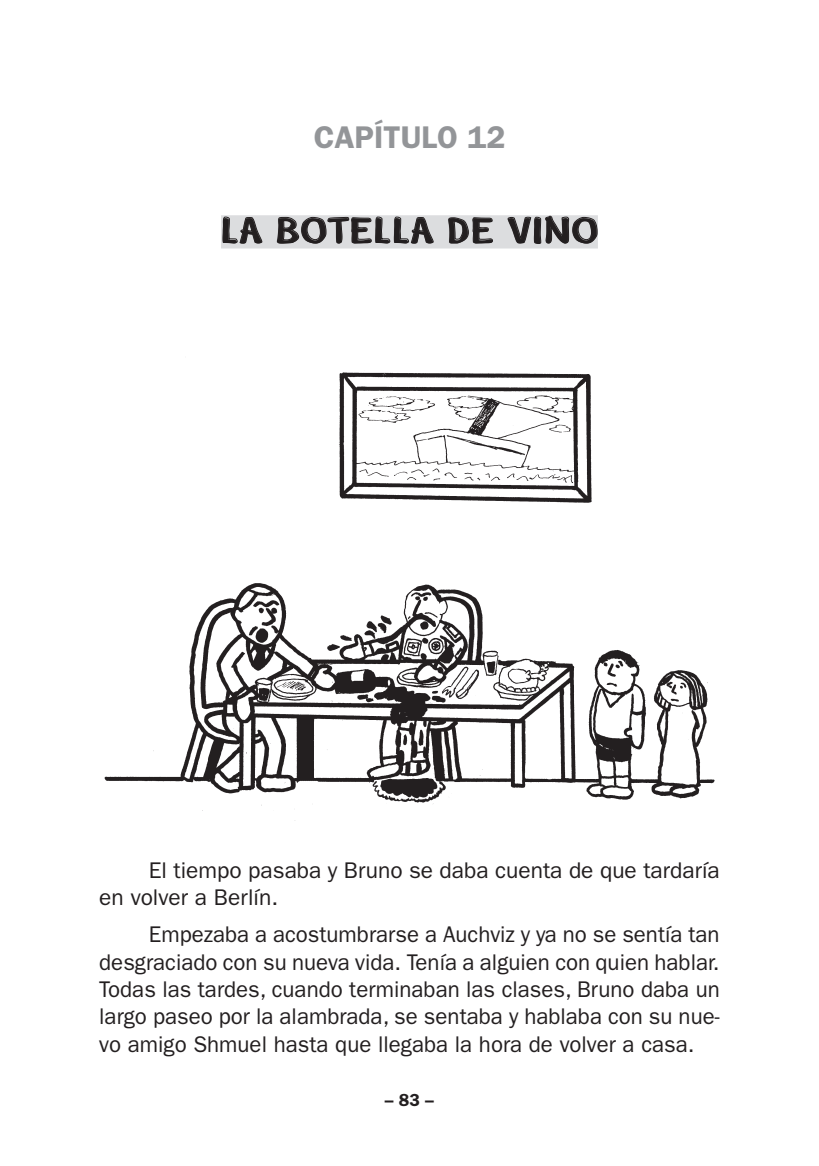
<style>
.page{position:relative;width:819px;height:1166px;background:#fff}
.page>*{position:absolute;margin:0;border:0;box-sizing:border-box;transform-origin:0 0}
.t1{font:33.25px "Disney Simple";letter-spacing:.02em;color:#231f20;scale:1.22 1}
.t2{font:600 31.5px "Franklin Gothic";color:#939598}
.t3{font:22.75px/27.3px "Franklin Gothic";color:#231f20}
.t4{font:600 17.5px "Franklin Gothic";color:#231f20}
</style>
<div class="page">
<img style="left:104px;top:372px;width:611px;height:439px">
<div style="left:221px;top:215px;width:377px;height:33px;background:#dcdddf"></div>
<svg style="left:222px;top:216px;width:40px;height:28px"></svg>
<svg style="left:277px;top:216px;width:157px;height:28px"></svg>
<svg style="left:448px;top:217px;width:45px;height:27px"></svg>
<svg style="left:507px;top:216px;width:90px;height:28px"></svg>
<h2 class="t2" style="left:313px;top:118px;width:193px">CAPÍTULO 12</h2>
<h1 class="t1" style="left:221px;top:208px;width:85px">LA BOTELLA</h1>
<h1 class="t1" style="left:447px;top:208px;width:102px">DE VINO</h1>
<p class="t3" style="left:99px;top:857px;width:622px;text-indent:50px">El tiempo pasaba y Bruno se daba cuenta de que tardaría en volver a Berlín.</p>
<p class="t3" style="left:99px;top:921px;width:622px;text-align:justify;text-indent:50px">Empezaba a acostumbrarse a Auchviz y ya no se sentía tan desgraciado con su nueva vida. Tenía a alguien con quien hablar.<br>Todas las tardes, cuando terminaban las clases, Bruno daba un largo paseo por la alambrada, se sentaba y hablaba con su nue&shy;vo amigo Shmuel hasta que llegaba la hora de volver a casa.</p>
<p class="t4" style="left:385px;top:1089px;width:50px">– 83 –</p>
</div>
